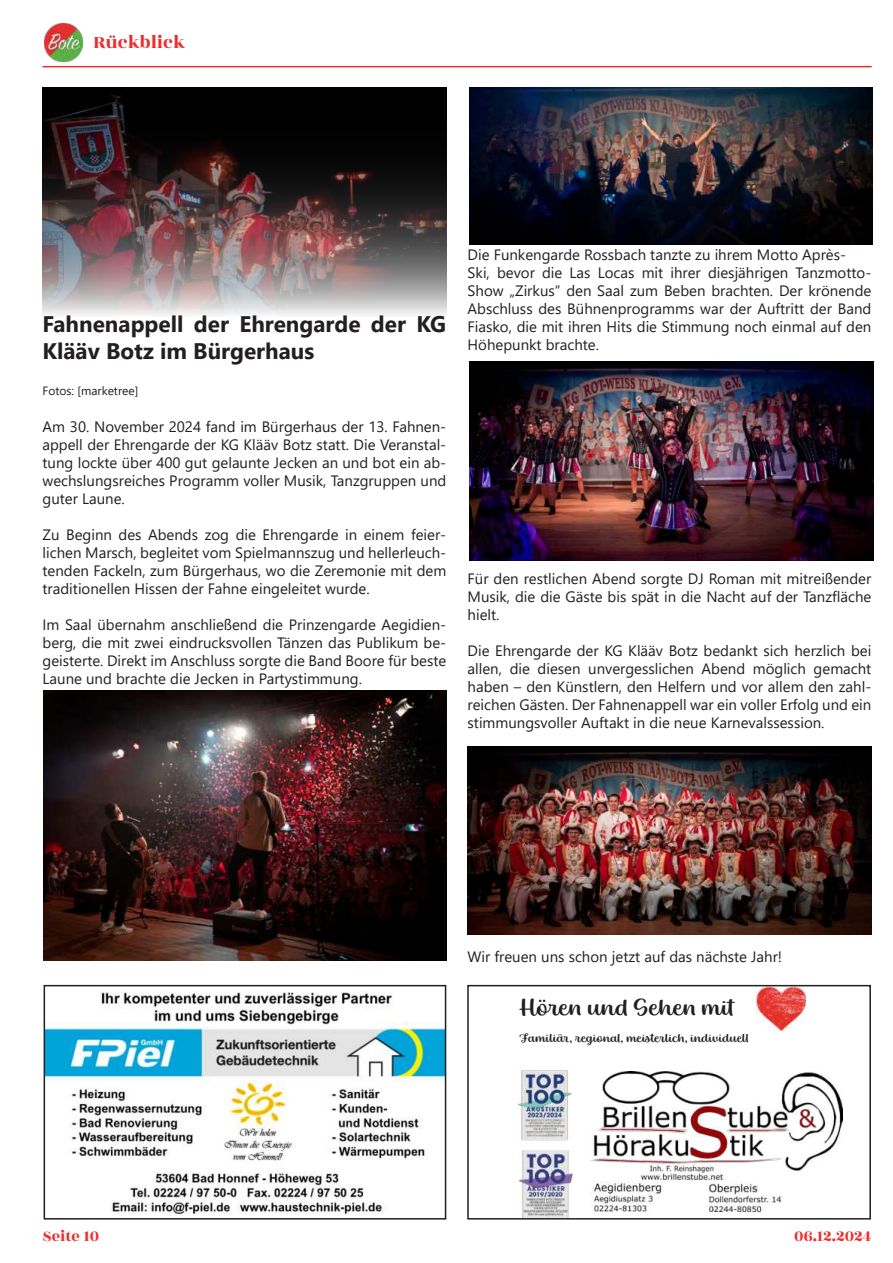
<style>
.page{position:relative;width:893px;height:1263px;background:#fff}
.page>*{position:absolute;margin:0;border:0;box-sizing:border-box;transform-origin:0 0}
.t1{font:25.35px "Baguet Script";color:#231f20}
.t2{font:700 22.5px/27px "Segoe UI";color:#231f20}
.t3{font:19.5px "Rozha One";color:#ee2d2d}
.t4{font:16.5px "Rozha One";color:#ee2d2d}
.t5{font:15px/18px "Segoe UI";color:#231f20;text-align:justify}
.t6{font:13.35px "Baguet Script";color:#231f20}
.t7{font:12px "Segoe UI";color:#231f20}
</style>
<div class="page">
<hr style="left:43px;top:66px;width:829px;height:1px;background:#ee2d2d">
<img style="left:45px;top:23px;width:38px;height:39px">
<img style="left:591px;top:1072px;width:252px;height:139px">
<img style="left:518px;top:1070px;width:53px;height:71px">
<img style="left:518px;top:1150px;width:54px;height:66px">
<img style="left:757px;top:988px;width:48px;height:44px">
<div style="left:467px;top:985px;width:404px;height:234px;border:2px solid #231f20"></div>
<img style="left:47px;top:991px;width:396px;height:223px">
<div style="left:44px;top:985px;width:402px;height:234px;border:2px solid #231f20"></div>
<img style="left:43px;top:87px;width:403px;height:228px">
<img style="left:469px;top:87px;width:403px;height:157px">
<img style="left:469px;top:361px;width:404px;height:200px">
<img style="left:467px;top:746px;width:404px;height:188px">
<img style="left:43px;top:690px;width:403px;height:270px">
<h3 class="t3" style="left:94px;top:35px;width:93px">Rückblick</h3>
<h2 class="t2" style="left:43px;top:313px;width:405px">Fahnenappell der Ehrengarde der KG<br>Klääv Botz im Bürgerhaus</h2>
<p class="t7" style="left:43px;top:386px;width:97px">Fotos: [marketree]</p>
<p class="t5" style="left:43px;top:418px;width:405px">Am 30. November 2024 fand im Bürgerhaus der 13. Fahnen&shy;appell der Ehrengarde der KG Klääv Botz statt. Die Veranstal&shy;tung lockte über 400 gut gelaunte Jecken an und bot ein ab&shy;wechslungsreiches Programm voller Musik, Tanzgruppen und guter Laune.</p>
<p class="t5" style="left:43px;top:526px;width:405px">Zu Beginn des Abends zog die Ehrengarde in einem feier&shy;lichen Marsch, begleitet vom Spielmannszug und hellerleuch&shy;tenden Fackeln, zum Bürgerhaus, wo die Zeremonie mit dem traditionellen Hissen der Fahne eingeleitet wurde.</p>
<p class="t5" style="left:43px;top:616px;width:405px">Im Saal übernahm anschließend die Prinzengarde Aegidien&shy;berg, die mit zwei eindrucksvollen Tänzen das Publikum be&shy;geisterte. Direkt im Anschluss sorgte die Band Boore für beste Laune und brachte die Jecken in Partystimmung.</p>
<p class="t5" style="left:468px;top:247px;width:405px;text-align:left">Die Funkengarde Rossbach tanzte zu ihrem Motto Après-Ski, bevor die Las Locas mit ihrer diesjährigen Tanzmotto-Show „Zirkus“ den Saal zum Beben brachten. Der krönende Abschluss des Bühnenprogramms war der Auftritt der Band Fiasko, die mit ihren Hits die Stimmung noch einmal auf den Höhepunkt brachte.</p>
<p class="t5" style="left:468px;top:568px;width:405px">Für den restlichen Abend sorgte DJ Roman mit mitreißender Musik, die die Gäste bis spät in die Nacht auf der Tanz昀氀äche hielt.</p>
<p class="t5" style="left:468px;top:643px;width:405px">Die Ehrengarde der KG Klääv Botz bedankt sich herzlich bei allen, die diesen unvergesslichen Abend möglich gemacht haben – den Künstlern, den Helfern und vor allem den zahl&shy;reichen Gästen. Der Fahnenappell war ein voller Erfolg und ein stimmungsvoller Auftakt in die neue Karnevalssession.</p>
<p class="t5" style="left:468px;top:946px;width:316px">Wir freuen uns schon jetzt auf das nächste Jahr!</p>
<h1 class="t1" style="left:519px;top:991px;width:218px">Hören und Sehen mit</h1>
<p class="t6" style="left:519px;top:1029px;width:231px">Familiär, regional, meisterlich, individuell</p>
<p class="t4" style="left:43px;top:1230px;width:58px">Seite 10</p>
<p class="t4" style="left:794px;top:1226px;width:79px">06.12.2024</p>
</div>
